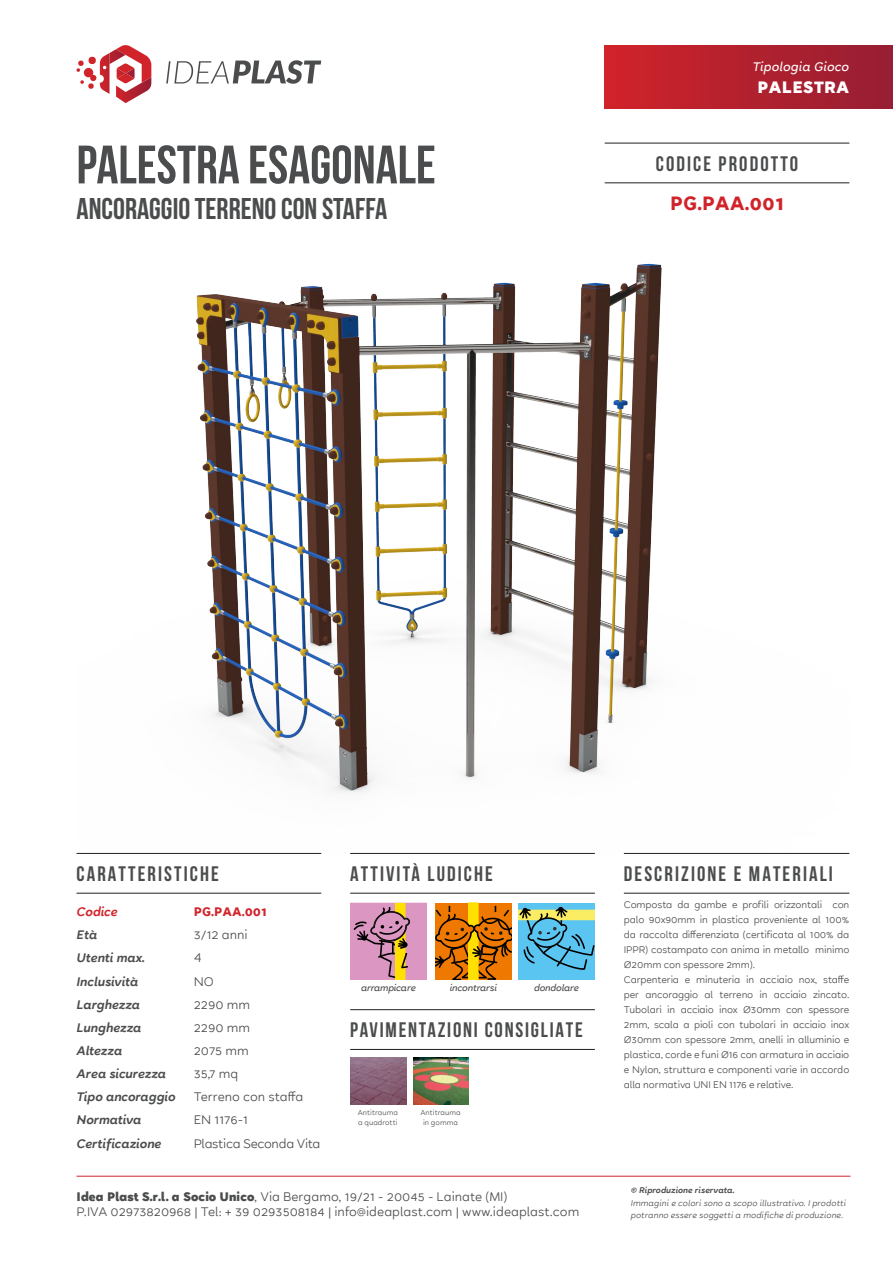
<style>
.page{position:relative;width:893px;height:1263px;background:#fff}
.page>*{position:absolute;margin:0;border:0;box-sizing:border-box;transform-origin:0 0}
.Headline{font:700 54px "Bebas Neue";color:#4b4c4d}
.Headline-2{font:700 30px "Bebas Neue";color:#4b4c4d}
.Master-Page_web_addr{font:700 21px "Bebas Neue";letter-spacing:.1em;color:#4b4c4d}
.t1{font:700 21px "Halcyon";color:#d1232a}
.t2{font:900 18px "Halcyon";color:#fff}
.t3{font:13.5px/15px "Halcyon";color:#4b4c4d}
.t4{font:italic 600 13.5px "Halcyon";letter-spacing:-.01em;color:#4b4c4d}
.t5{font:13.5px "Halcyon";letter-spacing:-.025em;color:#4b4c4d}
.t6{font:italic 500 13.5px "Halcyon";color:#fff}
.t7{font:700 13.5px "Halcyon";color:#d1232a}
.t8{font:italic 600 13.5px "Halcyon";letter-spacing:-.01em;color:#d1232a}
.t9{font:11.1px "Myriad Pro";color:#000}
.t10{font:10.5px/15px "Halcyon";letter-spacing:-.01em;color:#4b4c4d;text-align:justify}
.t11{font:italic 500 10.05px "Halcyon";letter-spacing:-.025em;color:#4b4c4d}
.t12{font:italic 9px/12px "Halcyon";color:#4b4c4d}
.t13{font:italic 600 9px "Halcyon";color:#4b4c4d}
.t14{font:7.8px "Halcyon";color:#4b4c4d}
.s1{font-weight:900}
</style>
<div class="page">
<svg style="left:166px;top:60px;width:155px;height:24px"></svg>
<svg style="left:77px;top:45px;width:74px;height:58px"></svg>
<hr style="left:77px;top:1176px;width:773px;height:1px;background:#d1232a">
<div style="left:605px;top:45px;width:288px;height:64px;background:linear-gradient(to right,#d0232a,#961e33)"></div>
<img style="left:77px;top:263px;width:772px;height:590px">
<hr style="left:77px;top:853px;width:244px;height:1px;background:#231f20">
<hr style="left:77px;top:893px;width:244px;height:1px;background:#231f20">
<svg style="left:350px;top:903px;width:77px;height:76px;background:#c78d9d"></svg>
<div style="left:435px;top:903px;width:77px;height:76px;background:#ef7900"></div>
<div style="left:468px;top:903px;width:11px;height:76px;background:#ffe000"></div>
<svg style="left:435px;top:906px;width:77px;height:73px"></svg>
<div style="left:518px;top:903px;width:77px;height:76px;background:#5bc5f2"></div>
<svg style="left:518px;top:906px;width:77px;height:64px"></svg>
<img style="left:351px;top:1057px;width:55px;height:47px">
<img style="left:413px;top:1057px;width:56px;height:47px">
<hr style="left:624px;top:853px;width:225px;height:1px;background:#231f20">
<hr style="left:624px;top:893px;width:225px;height:1px;background:#231f20">
<hr style="left:350px;top:853px;width:245px;height:1px;background:#231f20">
<hr style="left:350px;top:893px;width:245px;height:1px;background:#231f20">
<hr style="left:350px;top:1009px;width:245px;height:1px;background:#231f20">
<hr style="left:350px;top:1049px;width:245px;height:1px;background:#231f20">
<hr style="left:605px;top:143px;width:244px;height:1px;background:#231f20">
<hr style="left:605px;top:183px;width:244px;height:1px;background:#231f20">
<p class="Headline" style="left:77px;top:135px;width:361px">PALESTRA ESAGONALE</p>
<p class="Headline-2" style="left:77px;top:193px;width:312px">ANCORAGGIO TERRENO CON STAFFA</p>
<p class="t6" style="left:753px;top:57px;width:98px">Tipologia Gioco</p>
<p class="t2" style="left:758px;top:73px;width:93px">PALESTRA</p>
<p class="Master-Page_web_addr" style="left:656px;top:152px;width:144px">CODICE PRODOTTO</p>
<p class="t1" style="left:670px;top:187px;width:115px">PG.PAA.001</p>
<p class="Master-Page_web_addr" style="left:77px;top:862px;width:144px">CARATTERISTICHE</p>
<p class="t8" style="left:77px;top:902px;width:43px">Codice</p>
<p class="t7" style="left:194px;top:902px;width:75px">PG.PAA.001</p>
<p class="t4" style="left:77px;top:925px;width:22px">Età</p>
<p class="t3" style="left:194px;top:927px;width:56px">3/12 anni</p>
<p class="t4" style="left:77px;top:948px;width:70px">Utenti max.</p>
<p class="t3" style="left:194px;top:950px;width:10px">4</p>
<p class="t4" style="left:77px;top:971px;width:63px">Inclusività</p>
<p class="t3" style="left:194px;top:973px;width:22px">NO</p>
<p class="t4" style="left:77px;top:994px;width:65px">Larghezza</p>
<p class="t3" style="left:194px;top:996px;width:58px">2290 mm</p>
<p class="t4" style="left:77px;top:1017px;width:67px">Lunghezza</p>
<p class="t3" style="left:194px;top:1020px;width:58px">2290 mm</p>
<p class="t4" style="left:77px;top:1040px;width:48px">Altezza</p>
<p class="t3" style="left:194px;top:1043px;width:57px">2075 mm</p>
<p class="t4" style="left:77px;top:1064px;width:91px">Area sicurezza</p>
<p class="t3" style="left:194px;top:1066px;width:46px">35,7 mq</p>
<p class="t4" style="left:77px;top:1087px;width:101px">Tipo ancoraggio</p>
<p class="t3" style="left:194px;top:1089px;width:111px">Terreno con staffa</p>
<p class="t4" style="left:77px;top:1110px;width:67px">Normativa</p>
<p class="t3" style="left:194px;top:1112px;width:56px">EN 1176-1</p>
<p class="t4" style="left:77px;top:1133px;width:87px">Certificazione</p>
<p class="t5" style="left:194px;top:1133px;width:128px">Plastica Seconda Vita</p>
<p class="Master-Page_web_addr" style="left:350px;top:862px;width:144px">ATTIVITÀ LUDICHE</p>
<p class="Master-Page_web_addr" style="left:624px;top:862px;width:211px">DESCRIZIONE E MATERIALI</p>
<p class="t11" style="left:450px;top:980px;width:49px">incontrarsi</p>
<p class="t9" style="left:533px;top:977px;width:49px">dondolare</p>
<p class="t11" style="left:361px;top:980px;width:56px">arrampicare</p>
<p class="t9" style="left:449px;top:978px;width:51px">incontrarsi</p>
<p class="t9" style="left:360px;top:978px;width:57px">arrampicare</p>
<p class="t11" style="left:534px;top:980px;width:47px">dondolare</p>
<p class="Master-Page_web_addr" style="left:350px;top:1019px;width:234px">PAVIMENTAZIONI CONSIGLIATE</p>
<p class="t14" style="left:358px;top:1106px;width:42px">Antitrauma</p>
<p class="t14" style="left:358px;top:1116px;width:41px">a quadrotti</p>
<p class="t14" style="left:420px;top:1106px;width:42px">Antitrauma</p>
<p class="t14" style="left:423px;top:1116px;width:36px">in gomma</p>
<p class="t10" style="left:624px;top:897px;width:227px">Composta da gambe e profili orizzontali con palo 90x90mm in plastica proveniente al 100% da raccolta differenziata (certificata al 100% da IPPR) costampato con anima in metallo minimo Ø20mm con spessore 2mm).</p>
<p class="t10" style="left:624px;top:972px;width:227px">Carpenteria e minuteria in acciaio nox, staffe per ancoraggio al terreno in acciaio zincato.<br>Tubolari in acciaio inox Ø30mm con spessore 2mm, scala a pioli con tubolari in acciaio inox Ø30mm con spessore 2mm, anelli in alluminio e plastica, corde e funi Ø16 con armatura in acciaio e Nylon, struttura e componenti varie in accordo alla normativa UNI EN 1176 e relative.</p>
<p class="t13" style="left:631px;top:1183px;width:105px">© Riproduzione riservata.</p>
<p class="t3" style="left:77px;top:1189px;width:504px"><span class="s1">Idea Plast S.r.l. a Socio Unico</span>, Via Bergamo, 19/21 - 20045 - Lainate (MI)<br>P.IVA 02973820968 | Tel: + 39 0293508184 | info@ideaplast.com | www.ideaplast.com</p>
<p class="t12" style="left:631px;top:1197px;width:217px">Immagini e colori sono a scopo illustrativo. I prodotti potranno essere soggetti a modifiche di produzione.</p>
</div>
